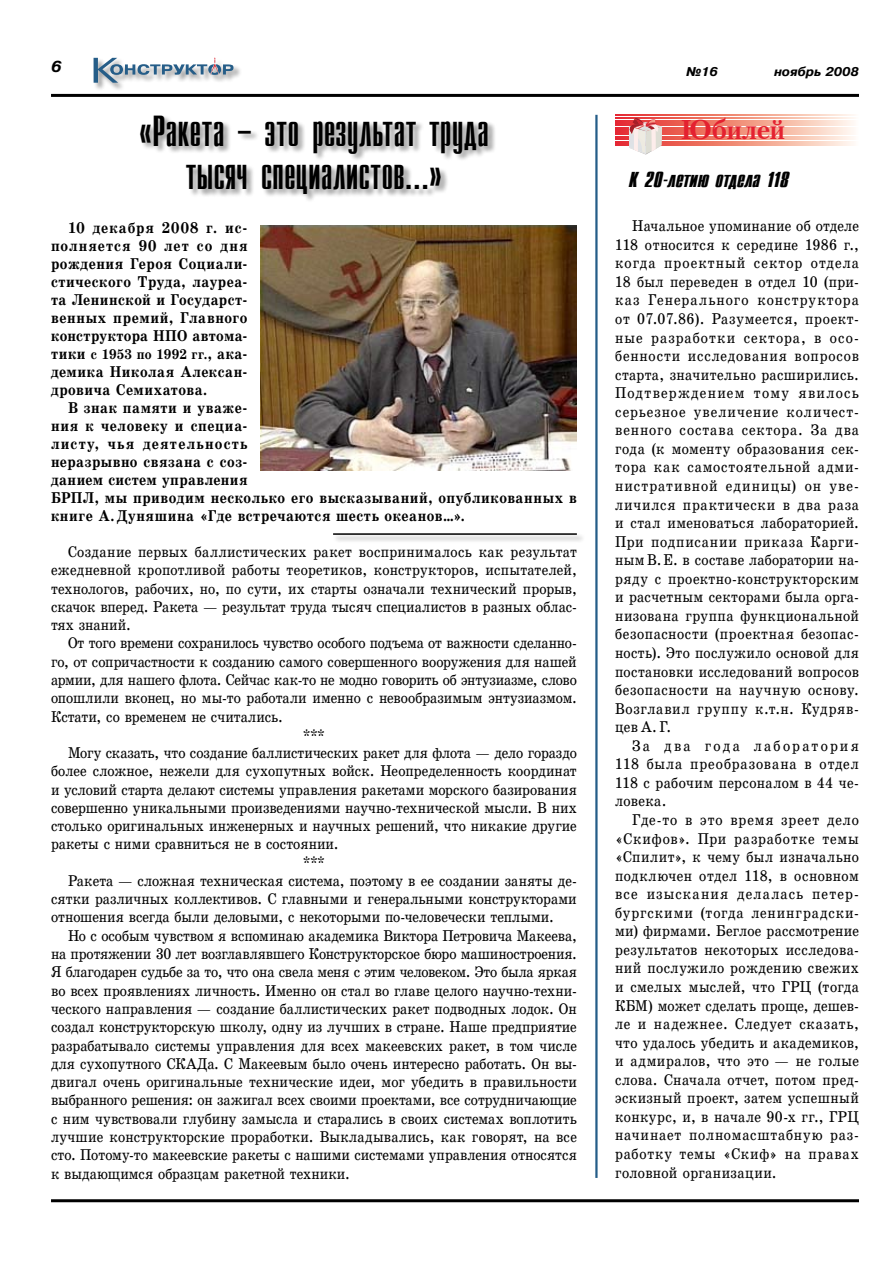
<style>
.page{position:relative;width:893px;height:1263px;background:#fff}
.page>*{position:absolute;margin:0;border:0;box-sizing:border-box;transform-origin:0 0}
.t1{font:36px/43.2px "Compact";letter-spacing:.01em;color:#000;text-align:center}
.t2{font:700 27px "Peterburg";letter-spacing:-.015em;color:#e42130}
.t3{font:italic 700 18px "Compact";letter-spacing:-.015em;color:#000}
.t4{font:15px/18.6px "School Plain";color:#000;text-align:justify;scale:.9 1}
.t5{font:700 15px/18px "School";letter-spacing:.04em;color:#000;scale:.9 1}
.t6{font:italic 700 15px "Pragmatica";color:#000}
.t7{font:700 13.5px "School";letter-spacing:.03em;color:#000;scale:.9 1}
.t8{font:italic 700 12px "Pragmatica";color:#000}
.s1{font-size:15px}
</style>
<div class="page">
<hr style="left:51px;top:1199px;width:808px;height:3px;background:#000">
<hr style="left:51px;top:94px;width:808px;height:3px;background:#000">
<div style="left:93px;top:57px;width:155px;height:40px;background:#000;opacity:.4"></div>
<svg style="left:94px;top:57px;width:139px;height:26px"></svg>
<hr style="left:595px;top:115px;width:3px;height:1063px;background:#255d88">
<svg style="left:680px;top:115px;width:174px;height:1px"></svg>
<svg style="left:680px;top:117px;width:174px;height:2px"></svg>
<svg style="left:680px;top:120px;width:174px;height:2px"></svg>
<svg style="left:680px;top:124px;width:174px;height:2px"></svg>
<svg style="left:680px;top:128px;width:174px;height:2px"></svg>
<svg style="left:680px;top:132px;width:174px;height:3px"></svg>
<svg style="left:680px;top:136px;width:174px;height:4px"></svg>
<svg style="left:680px;top:141px;width:174px;height:4px"></svg>
<img style="left:260px;top:225px;width:317px;height:246px">
<div style="left:140px;top:115px;width:540px;height:104px;background:#000;opacity:.4"></div>
<div style="left:333px;top:533px;width:259px;height:17px;background:#000;opacity:.4"></div>
<hr style="left:333px;top:533px;width:244px;height:2px;background:#000">
<p class="t6" style="left:51px;top:58px;width:12px">6</p>
<p class="t8" style="left:686px;top:65px;width:33px">¹16</p>
<p class="t8" style="left:774px;top:65px;width:86px">ноябрь 2008</p>
<h1 class="t1" style="left:139px;top:111px;width:352px">«Ракета — это результат труда тысяч специалистов…»</h1>
<p class="t5" style="left:51px;top:218px;width:220px;text-align:justify;text-indent:17px">10 декабря 2008 г. ис&shy;полняется 90 лет со дня рождения Героя Социали&shy;стического Труда, лауреа&shy;та Ленинской и Государст&shy;венных премий, Главного конструктора НПО автома-</p>
<p class="t7" style="left:51px;top:346px;width:220px"><span class="s1">тики</span> с 1953 по 1992 гг.<span class="s1">, ака-</span></p>
<p class="t5" style="left:51px;top:362px;width:220px">демика Николая Алексан&shy;дровича Семихатова.</p>
<p class="t5" style="left:51px;top:398px;width:586px;text-indent:17px">В знак памяти и уваже-<br>ния к человеку и специа-<br>листу, чья деятельность<br>неразрывно связана с соз-<br>данием систем управления<br>БРПЛ, мы приводим несколько его высказываний, опубликованных в книге А. Дуняшина «Где встречаются шесть океанов…».</p>
<p class="t4" style="left:51px;top:542px;width:586px;text-indent:17px">Создание первых баллистических ракет воспринималось как результат ежедневной кропотливой работы теоретиков, конструкторов, испытателей, технологов, рабочих, но, по сути, их старты означали технический прорыв, скачок вперед. Ракета — результат труда тысяч специалистов в разных облас&shy;тях знаний.</p>
<p class="t4" style="left:68px;top:634px;width:567px">От того времени сохранилось чувство особого подъема от важности сделанно-</p>
<p class="t4" style="left:51px;top:652px;width:586px">го, от сопричастности к созданию самого совершенного вооружения для нашей</p>
<p class="t4" style="left:51px;top:670px;width:586px">армии, для нашего флота. Сейчас как-то не модно говорить об энтузиазме, слово</p>
<p class="t4" style="left:51px;top:688px;width:586px">опошлили вконец, но мы-то работали именно с невообразимым энтузиазмом.</p>
<p class="t4" style="left:51px;top:707px;width:259px">Кстати, со временем не считались.</p>
<p class="t4" style="left:303px;top:725px;width:25px">***</p>
<p class="t4" style="left:68px;top:743px;width:567px">Могу сказать, что создание баллистических ракет для флота — дело гораздо</p>
<p class="t4" style="left:51px;top:761px;width:586px">более сложное, нежели для сухопутных войск. Неопределенность координат</p>
<p class="t4" style="left:51px;top:780px;width:586px">и условий старта делают системы управления ракетами морского базирования</p>
<p class="t4" style="left:51px;top:798px;width:586px">совершенно уникальными произведениями научно-технической мысли. В них</p>
<p class="t4" style="left:51px;top:816px;width:586px">столько оригинальных инженерных и научных решений, что никакие другие</p>
<p class="t4" style="left:51px;top:835px;width:321px">ракеты с ними сравниться не в состоянии.</p>
<p class="t4" style="left:303px;top:853px;width:25px">***</p>
<p class="t4" style="left:68px;top:871px;width:567px">Ракета — сложная техническая система, поэтому в ее создании заняты де-</p>
<p class="t4" style="left:51px;top:889px;width:586px">сятки различных коллективов. С главными и генеральными конструкторами</p>
<p class="t4" style="left:51px;top:907px;width:560px">отношения всегда были деловыми, с некоторыми по-человечески теплыми.</p>
<p class="t4" style="left:68px;top:926px;width:567px">Но с особым чувством я вспоминаю академика Виктора Петровича Макеева,</p>
<p class="t4" style="left:51px;top:944px;width:586px">на протяжении 30 лет возглавлявшего Конструкторское бюро машиностроения.</p>
<p class="t4" style="left:51px;top:962px;width:586px">Я благодарен судьбе за то, что она свела меня с этим человеком. Это была яркая</p>
<p class="t4" style="left:51px;top:981px;width:586px">во всех проявлениях личность. Именно он стал во главе целого научно-техни-</p>
<p class="t4" style="left:51px;top:999px;width:586px">ческого направления — создание баллистических ракет подводных лодок. Он</p>
<p class="t4" style="left:51px;top:1017px;width:586px">создал конструкторскую школу, одну из лучших в стране. Наше предприятие</p>
<p class="t4" style="left:51px;top:1036px;width:586px">разрабатывало системы управления для всех макеевских ракет, в том числе</p>
<p class="t4" style="left:51px;top:1054px;width:586px">для сухопутного СКАДа. С Макеевым было очень интересно работать. Он вы-</p>
<p class="t4" style="left:51px;top:1072px;width:586px">двигал очень оригинальные технические идеи, мог убедить в правильности</p>
<p class="t4" style="left:51px;top:1090px;width:586px">выбранного решения: он зажигал всех своими проектами, все сотрудничающие</p>
<p class="t4" style="left:51px;top:1109px;width:586px">с ним чувствовали глубину замысла и старались в своих системах воплотить</p>
<p class="t4" style="left:51px;top:1127px;width:586px">лучшие конструкторские проработки. Выкладывались, как говорят, на все</p>
<p class="t4" style="left:51px;top:1145px;width:586px">сто. Потому-то макеевские ракеты с нашими системами управления относятся</p>
<p class="t4" style="left:51px;top:1164px;width:333px">к выдающимся образцам ракетной техники.</p>
<h2 class="t2" style="left:681px;top:114px;width:106px">Юбилей</h2>
<p class="t3" style="left:628px;top:168px;width:162px">К 20‑летию отдела 118</p>
<p class="t4" style="left:615px;top:216px;width:272px;text-indent:17px">Начальное упоминание об отделе 118 относится к середине 1986 г., когда проектный сектор отдела 18 был переведен в отдел 10 (при&shy;каз Генерального конструктора от 07.07.86). Разумеется, проект&shy;ные разработки сектора, в осо&shy;бенности исследования вопросов старта, значительно расширились.<br>Подтверждением тому явилось серьезное увеличение количест&shy;венного состава сектора. За два года (к моменту образования сек&shy;тора как самостоятельной адми&shy;нистративной единицы) он уве&shy;личился практически в два раза и стал именоваться лабораторией.<br>При подписании приказа Карги&shy;ным В.Е. в составе лаборатории на&shy;ряду с проектно¬конструкторским и расчетным секторами была орга&shy;низована группа функциональной безопасности (проектная безопас&shy;ность). Это послужило основой для постановки исследований вопросов безопасности на научную основу.<br>Возглавил группу к.т.н. Кудряв&shy;цев А. Г.</p>
<p class="t4" style="left:615px;top:736px;width:272px;text-indent:17px">За два года лаборатория 118 была преобразована в отдел 118 с рабочим персоналом в 44 че&shy;ловека.</p>
<p class="t4" style="left:615px;top:810px;width:272px;text-indent:17px">Где-то в это время зреет дело «Скифов». При разработке темы «Спилит», к чему был изначально подключен отдел 118, в основном все изыскания делалась петер&shy;бургскими (тогда ленинградски&shy;ми) фирмами. Беглое рассмотрение результатов некоторых исследова&shy;ний послужило рождению свежих и смелых мыслей, что ГРЦ (тогда КБМ) может сделать проще, дешев&shy;ле и надежнее. Следует сказать, что удалось убедить и академиков, и адмиралов, что это — не голые слова. Сначала отчет, потом пред&shy;эскизный проект, затем успешный конкурс, и, в начале 90‑х гг., ГРЦ начинает полномасштабную раз&shy;работку темы «Скиф» на правах головной организации.</p>
</div>
